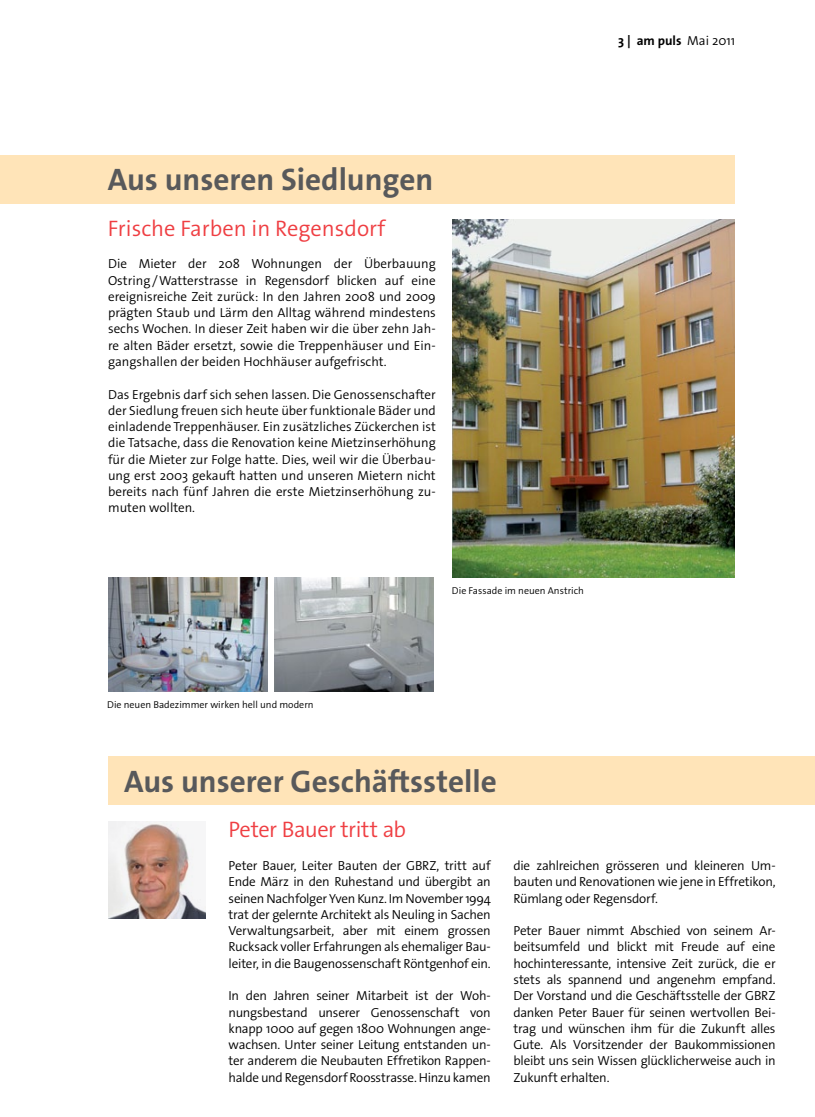
<style>
.page{position:relative;width:815px;height:1117px;background:#fff}
.page>*{position:absolute;margin:0;border:0;box-sizing:border-box;transform-origin:0 0}
.t1{font:700 31.25px "The Sans Os F";color:#58595b}
.t2{font:300 22.5px "The Sans Os F";color:#ef3e42}
.t3{font:300 22.5px "The Sans Os F";letter-spacing:-.03em;color:#ef3e42}
.t4{font:300 13.12px/16.2px "The Sans Os F";letter-spacing:-.015em;color:#000;text-align:justify}
.t5{font:700 13.12px "The Sans Os F";color:#000}
.t6{font:300 10px "The Sans Os F";color:#000}
.s1{font-weight:300}
</style>
<div class="page">
<div style="left:108px;top:756px;width:707px;height:48px;background:#ffe4b8"></div>
<div style="left:0;top:154px;width:735px;height:49px;background:#ffe4b8"></div>
<img style="left:108px;top:821px;width:98px;height:97px">
<img style="left:108px;top:577px;width:160px;height:114px">
<img style="left:274px;top:577px;width:160px;height:114px">
<img style="left:453px;top:219px;width:282px;height:358px">
<p class="t5" style="left:618px;top:32px;width:118px">3 | am puls <span class="s1">Mai 2011</span></p>
<h1 class="t1" style="left:108px;top:159px;width:327px">Aus unseren Siedlungen</h1>
<h2 class="t2" style="left:108px;top:214px;width:279px">Frische Farben in Regensdorf</h2>
<p class="t4" style="left:108px;top:256px;width:329px">Die Mieter der 208 Wohnungen der Überbauung Ostring/Watterstrasse in Regensdorf blicken auf eine ereignisreiche Zeit zurück: In den Jahren 2008 und 2009 prägten Staub und Lärm den Alltag während mindestens sechs Wochen. In dieser Zeit haben wir die über zehn Jah&shy;re alten Bäder ersetzt, sowie die Treppenhäuser und Ein&shy;gangshallen der beiden Hochhäuser aufgefrischt.</p>
<p class="t4" style="left:108px;top:386px;width:329px">Das Ergebnis darf sich sehen lassen. Die Genossenschafter der Siedlung freuen sich heute über funktionale Bäder und einladende Treppenhäuser. Ein zusätzliches Zückerchen ist die Tatsache, dass die Renovation keine Mietzinserhöhung für die Mieter zur Folge hatte. Dies, weil wir die Überbau&shy;ung erst 2003 gekauft hatten und unseren Mietern nicht bereits nach fünf Jahren die erste Mietzinserhöhung zu&shy;muten wollten.</p>
<p class="t6" style="left:452px;top:583px;width:133px">Die Fassade im neuen Anstrich</p>
<p class="t6" style="left:107px;top:697px;width:208px">Die neuen Badezimmer wirken hell und modern</p>
<h1 class="t1" style="left:124px;top:761px;width:374px">Aus unserer Geschäftsstelle</h1>
<h2 class="t3" style="left:229px;top:814px;width:179px">Peter Bauer tritt ab</h2>
<p class="t4" style="left:229px;top:857px;width:264px">Peter Bauer, Leiter Bauten der GBRZ, tritt auf Ende März in den Ruhestand und übergibt an seinen Nachfolger Yven Kunz. Im November 1994 trat der gelernte Architekt als Neuling in Sachen Verwaltungsarbeit, aber mit einem grossen Rucksack voller Erfahrungen als ehemaliger Bau&shy;leiter, in die Baugenossenschaft Röntgenhof ein.</p>
<p class="t4" style="left:229px;top:987px;width:264px">In den Jahren seiner Mitarbeit ist der Woh&shy;nungsbestand unserer Genossenschaft von knapp 1000 auf gegen 1800 Wohnungen ange&shy;wachsen. Unter seiner Leitung entstanden un&shy;ter anderem die Neubauten Effretikon Rappen&shy;halde und Regensdorf Roosstrasse. Hinzu kamen</p>
<p class="t4" style="left:513px;top:857px;width:264px">die zahlreichen grösseren und kleineren Um&shy;bauten und Renovationen wie jene in Effretikon, Rümlang oder Regensdorf.</p>
<p class="t4" style="left:513px;top:922px;width:264px">Peter Bauer nimmt Abschied von seinem Ar&shy;beitsumfeld und blickt mit Freude auf eine hochinteressante, intensive Zeit zurück, die er stets als spannend und angenehm empfand.<br>Der Vorstand und die Geschäftsstelle der GBRZ danken Peter Bauer für seinen wertvollen Bei&shy;trag und wünschen ihm für die Zukunft alles Gute. Als Vorsitzender der Baukommissionen bleibt uns sein Wissen glücklicherweise auch in Zukunft erhalten.</p>
</div>
